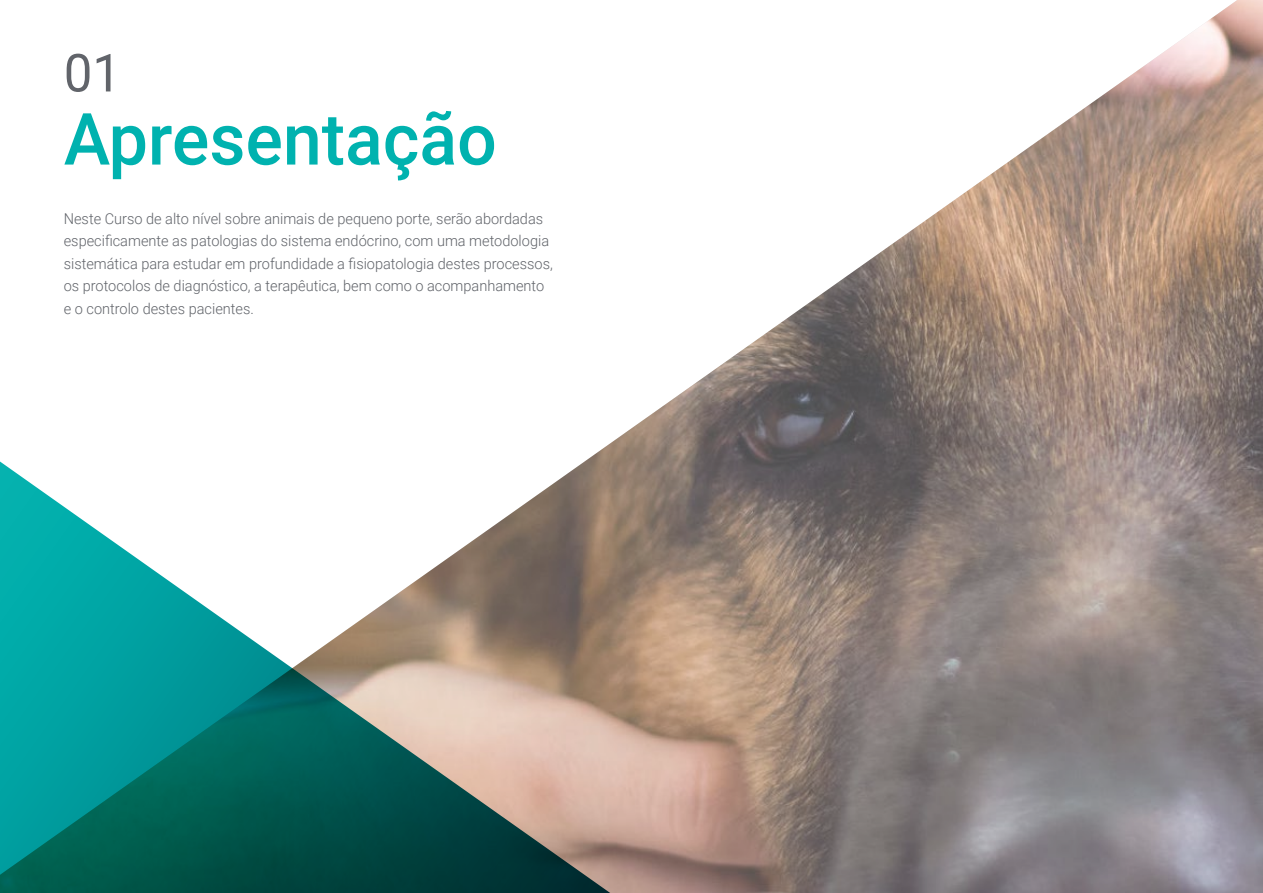
<style>
.page{position:relative;width:1263px;height:893px;background:#fff}
.page>*{position:absolute;margin:0;border:0;box-sizing:border-box;transform-origin:0 0}
.t1{font:500 72px "Roboto";color:#00b2af}
.t2{font:52.5px "Roboto";color:#61646a}
.t3{font:300 15px/22.5px "Roboto";color:#61646a}
</style>
<div class="page">
<img style="left:606px;top:0;width:657px;height:893px">
<svg style="left:0;top:446px;width:640px;height:447px"></svg>
<h2 class="t2" style="left:64px;top:36px;width:59px">01</h2>
<h1 class="t1" style="left:64px;top:89px;width:435px">Apresentação</h1>
<p class="t3" style="left:64px;top:207px;width:490px">Neste Curso de alto nível sobre animais de pequeno porte, serão abordadas especificamente as patologias do sistema endócrino, com uma metodologia sistemática para estudar em profundidade a fisiopatologia destes processos, os protocolos de diagnóstico, a terapêutica, bem como o acompanhamento e o controlo destes pacientes.</p>
</div>
